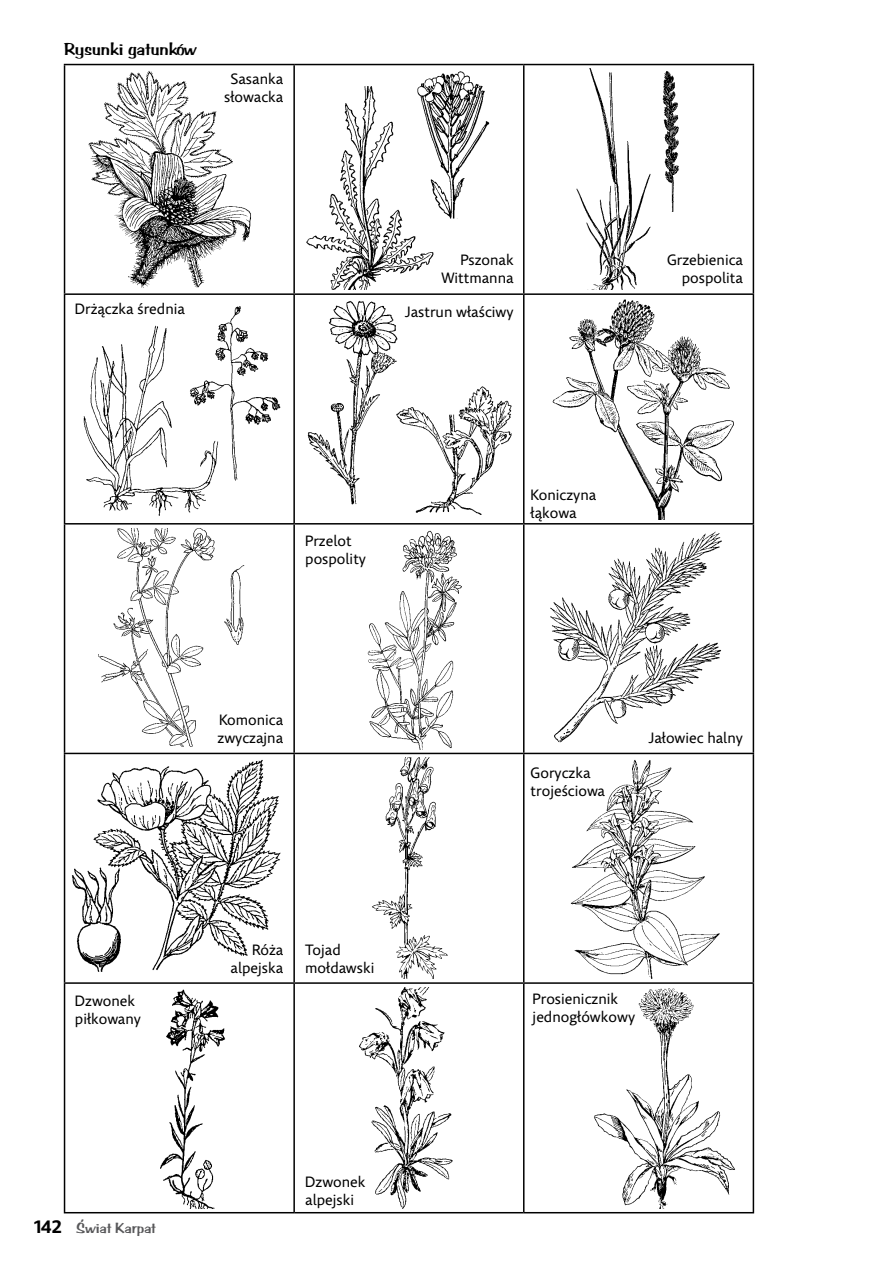
<style>
.page{position:relative;width:893px;height:1263px;background:#fff}
.page>*{position:absolute;margin:0;border:0;box-sizing:border-box;transform-origin:0 0}
.t1{font:18px "Arab Bru D";color:#000}
.t2{font:15px/18px "Comenia Sans";color:#000}
.t3{font:15px "Arab Bru D";color:#58585a}
.s1{font-family:"Comenia Sans";font-weight:700;font-size:18px;color:#000}
</style>
<div class="page">
<hr style="left:64px;top:64px;width:230px;height:1px;background:#000">
<hr style="left:64px;top:65px;width:1px;height:228px;background:#000">
<hr style="left:294px;top:64px;width:230px;height:1px;background:#000">
<hr style="left:293px;top:65px;width:2px;height:228px;background:#000">
<hr style="left:524px;top:64px;width:230px;height:1px;background:#000">
<hr style="left:523px;top:65px;width:1px;height:228px;background:#000">
<hr style="left:753px;top:65px;width:1px;height:228px;background:#000">
<hr style="left:64px;top:293px;width:230px;height:2px;background:#000">
<hr style="left:64px;top:295px;width:1px;height:228px;background:#000">
<hr style="left:294px;top:293px;width:230px;height:2px;background:#000">
<hr style="left:293px;top:295px;width:2px;height:228px;background:#000">
<hr style="left:524px;top:293px;width:230px;height:2px;background:#000">
<hr style="left:523px;top:295px;width:1px;height:228px;background:#000">
<hr style="left:753px;top:295px;width:1px;height:228px;background:#000">
<hr style="left:64px;top:523px;width:230px;height:1px;background:#000">
<hr style="left:64px;top:524px;width:1px;height:229px;background:#000">
<hr style="left:294px;top:523px;width:230px;height:1px;background:#000">
<hr style="left:293px;top:524px;width:2px;height:229px;background:#000">
<hr style="left:524px;top:523px;width:230px;height:1px;background:#000">
<hr style="left:523px;top:524px;width:1px;height:229px;background:#000">
<hr style="left:753px;top:524px;width:1px;height:229px;background:#000">
<hr style="left:64px;top:753px;width:230px;height:1px;background:#000">
<hr style="left:64px;top:754px;width:1px;height:228px;background:#000">
<hr style="left:294px;top:753px;width:230px;height:1px;background:#000">
<hr style="left:293px;top:754px;width:2px;height:228px;background:#000">
<hr style="left:524px;top:753px;width:230px;height:1px;background:#000">
<hr style="left:523px;top:754px;width:1px;height:228px;background:#000">
<hr style="left:753px;top:754px;width:1px;height:228px;background:#000">
<hr style="left:64px;top:982px;width:230px;height:2px;background:#000">
<hr style="left:64px;top:984px;width:1px;height:228px;background:#000">
<hr style="left:294px;top:982px;width:230px;height:2px;background:#000">
<hr style="left:293px;top:984px;width:2px;height:228px;background:#000">
<hr style="left:524px;top:982px;width:230px;height:2px;background:#000">
<hr style="left:523px;top:984px;width:1px;height:228px;background:#000">
<hr style="left:753px;top:984px;width:1px;height:228px;background:#000">
<hr style="left:64px;top:1212px;width:230px;height:1px;background:#000">
<hr style="left:294px;top:1212px;width:230px;height:1px;background:#000">
<hr style="left:524px;top:1212px;width:230px;height:1px;background:#000">
<img style="left:88px;top:71px;width:163px;height:217px">
<img style="left:306px;top:71px;width:184px;height:219px">
<img style="left:576px;top:69px;width:103px;height:221px">
<img style="left:83px;top:306px;width:198px;height:209px">
<img style="left:307px;top:301px;width:205px;height:214px">
<img style="left:553px;top:299px;width:181px;height:220px">
<img style="left:99px;top:528px;width:146px;height:219px">
<img style="left:367px;top:530px;width:95px;height:219px">
<img style="left:550px;top:531px;width:172px;height:212px">
<img style="left:71px;top:759px;width:210px;height:213px">
<img style="left:372px;top:758px;width:76px;height:221px">
<img style="left:570px;top:759px;width:150px;height:220px">
<img style="left:160px;top:989px;width:65px;height:219px">
<img style="left:359px;top:987px;width:94px;height:221px">
<img style="left:594px;top:988px;width:142px;height:220px">
<p class="t1" style="left:64px;top:38px;width:134px">Rysunki gatunków</p>
<p class="t2" style="left:224px;top:71px;width:61px;text-align:center">Sasanka słowacka</p>
<p class="t2" style="left:441px;top:251px;width:74px;text-align:right">Pszonak<br>Wittmanna</p>
<p class="t2" style="left:75px;top:300px;width:112px">Drżączka średnia</p>
<p class="t2" style="left:405px;top:303px;width:110px">Jastrun właściwy</p>
<p class="t2" style="left:667px;top:252px;width:78px;text-align:right">Grzebienica pospolita</p>
<p class="t2" style="left:305px;top:532px;width:62px">Przelot pospolity</p>
<p class="t2" style="left:217px;top:711px;width:67px">Komonica zwyczajna</p>
<p class="t2" style="left:75px;top:992px;width:68px">Dzwonek piłkowany</p>
<p class="t3" style="left:80px;top:1207px;width:5px">‚</p>
<p class="t3" style="left:34px;top:1219px;width:124px"><span class="s1">142</span> Swiat Karpat</p>
<p class="t2" style="left:230px;top:941px;width:54px;text-align:right">Róża alpejska</p>
<p class="t2" style="left:305px;top:941px;width:71px">Tojad mołdawski</p>
<p class="t2" style="left:305px;top:1173px;width:62px">Dzwonek alpejski</p>
<p class="t2" style="left:531px;top:486px;width:67px">Koniczyna łąkowa</p>
<p class="t2" style="left:531px;top:764px;width:76px">Goryczka trojeściowa</p>
<p class="t2" style="left:648px;top:729px;width:96px">Jałowiec halny</p>
<p class="t2" style="left:533px;top:990px;width:104px">Prosienicznik jednogłówkowy</p>
</div>
